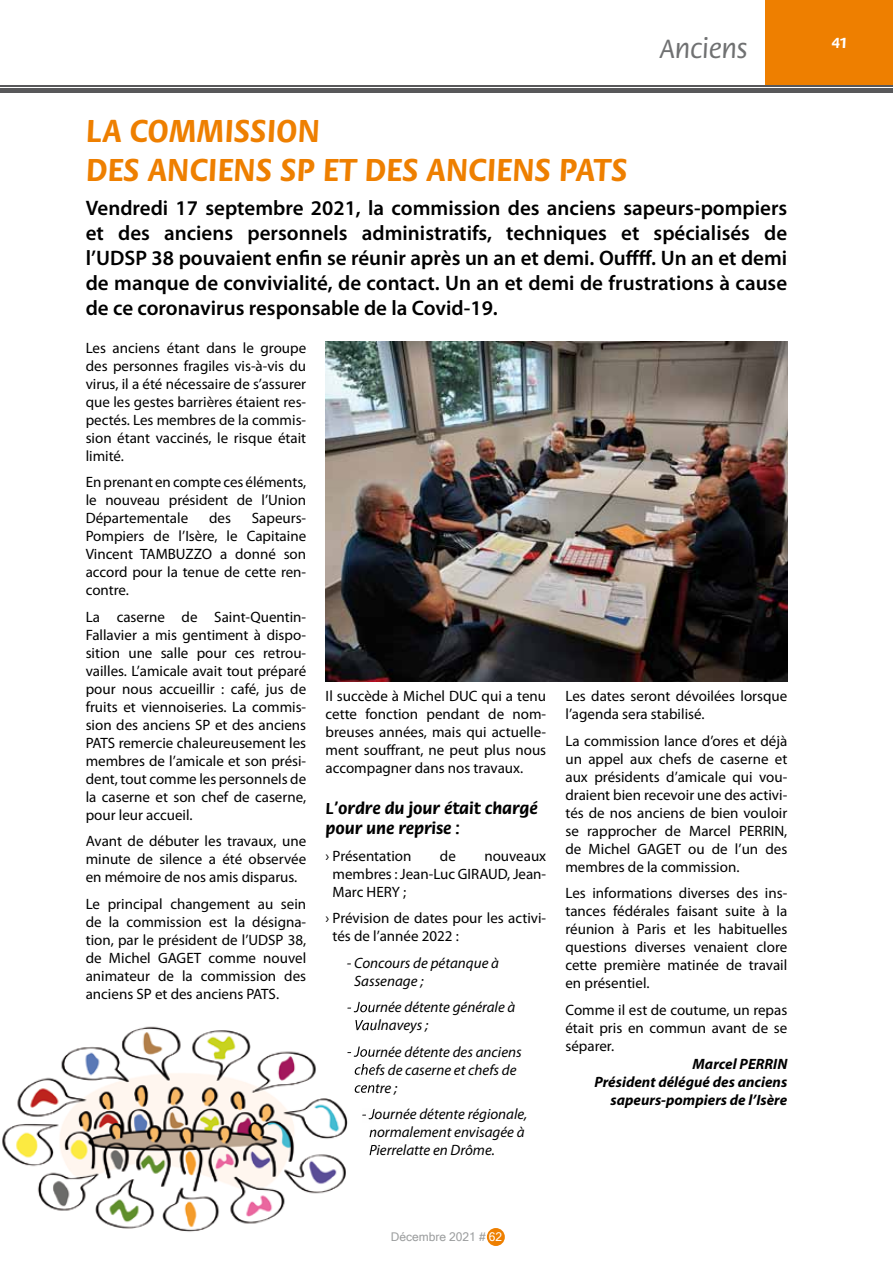
<style>
.page{position:relative;width:893px;height:1263px;background:#fff}
.page>*{position:absolute;margin:0;border:0;box-sizing:border-box;transform-origin:0 0}
.t1{font:700 33px/39.6px "Flora ITC";color:#ee7f00}
.t2{font:27px "Flora ITC";color:#707172}
.t3{font:600 21px/25.2px "Myriad Pro";color:#000;text-align:justify}
.t4{font:700 16.5px/19.8px "Flora ITC";color:#000}
.t5{font:15px/18px "Myriad Pro";color:#000;text-align:justify}
.t6{font:italic 15px/18px "Myriad Pro";color:#000}
.t7{font:italic 700 15px/18px "Myriad Pro";color:#000;text-align:right}
.t8{font:700 15px "Flora ITC";color:#fff}
.t9{font:12px "Microsoft Sans Serif";color:#9c9e9f}
.s1{color:#fff}
</style>
<div class="page">
<hr style="left:0;top:85px;width:893px;height:2px;background:#58585a">
<hr style="left:0;top:89px;width:893px;height:4px;background:#58585a">
<div style="left:487px;top:1228px;width:18px;height:18px;background:#ee7f00;border-radius:50%"></div>
<hr style="left:0;top:88px;width:893px;height:2px;background:#58585a">
<img style="left:326px;top:341px;width:461px;height:340px">
<img style="left:2px;top:1026px;width:369px;height:206px">
<img style="left:347px;top:1002px;width:26px;height:11px">
<img style="left:355px;top:1020px;width:18px;height:13px">
<img style="left:347px;top:1046px;width:26px;height:11px">
<img style="left:355px;top:1064px;width:18px;height:11px">
<img style="left:355px;top:1084px;width:18px;height:10px">
<img style="left:362px;top:1108px;width:11px;height:14px">
<img style="left:369px;top:1126px;width:4px;height:14px">
<svg style="left:370px;top:1144px;width:3px;height:11px"></svg>
<svg style="left:651px;top:341px;width:107px;height:61px;background:#6c6159"></svg>
<div style="left:765px;top:0;width:128px;height:85px;background:#ee7f00"></div>
<h2 class="t2" style="left:660px;top:33px;width:89px">Anciens</h2>
<p class="t8" style="left:832px;top:34px;width:17px">41</p>
<h1 class="t1" style="left:86px;top:111px;width:543px">LA CommISSIoN<br>DES ANCIENS SP ET DES ANCIENS PATS</h1>
<p class="t3" style="left:86px;top:194px;width:703px">Vendredi 17 septembre 2021, la commission des anciens sapeurs-pompiers et des anciens personnels administratifs, techniques et spécialisés de l’UDSP 38 pouvaient enfin se réunir après un an et demi. Ouffff. Un an et demi de manque de convivialité, de contact. Un an et demi de frustrations à cause de ce coronavirus responsable de la Covid-19.</p>
<p class="t5" style="left:86px;top:338px;width:222px">Les anciens étant dans le groupe des personnes fragiles vis-à-vis du virus, il a été nécessaire de s’assurer que les gestes barrières étaient res&shy;pectés. Les membres de la commis&shy;sion étant vaccinés, le risque était limité.</p>
<p class="t5" style="left:86px;top:473px;width:222px">En prenant en compte ces éléments, le nouveau président de l’Union Départementale</p>
<p class="t5" style="left:209px;top:509px;width:23px">des</p>
<p class="t5" style="left:86px;top:509px;width:222px;text-indent:166px">Sapeurs-Pompiers de l’Isère, le Capitaine Vincent TAMBUZZO a donné son accord pour la tenue de cette ren&shy;contre.</p>
<p class="t5" style="left:86px;top:607px;width:222px">La caserne de Saint-Quentin-Fallavier a mis gentiment à dispo&shy;sition une salle pour ces retrou&shy;vailles. L’amicale avait tout préparé pour nous accueillir : café, jus de fruits et viennoiseries. La commis&shy;sion des anciens SP et des anciens PATS remercie chaleureusement les membres de l’amicale et son prési&shy;dent, tout comme les personnels de la caserne et son chef de caserne, pour leur accueil.</p>
<p class="t5" style="left:86px;top:832px;width:222px">Avant de débuter les travaux, une minute de silence a été observée en mémoire de nos amis disparus.</p>
<p class="t5" style="left:86px;top:894px;width:222px">Le principal changement au sein de la commission est la désigna&shy;tion, par le président de l’UDSP 38, de Michel GAGET comme nouvel animateur de la commission des anciens SP et des anciens PATS.</p>
<p class="t5" style="left:326px;top:687px;width:222px">Il succède à Michel DUC qui a tenu cette fonction pendant de nom&shy;breuses années, mais qui actuelle&shy;ment souffrant, ne peut plus nous accompagner dans nos travaux.</p>
<p class="t4" style="left:326px;top:799px;width:214px">L’ordre du jour était chargé pour une reprise :</p>
<p class="t5" style="left:326px;top:846px;width:87px">› Présentation</p>
<p class="t5" style="left:440px;top:846px;width:17px">de</p>
<p class="t5" style="left:565px;top:687px;width:223px">Les dates seront dévoilées lorsque l’agenda sera stabilisé.</p>
<p class="t5" style="left:565px;top:731px;width:223px">La commission lance d’ores et déjà un appel aux chefs de caserne et aux présidents d’amicale qui vou&shy;draient bien recevoir une des activi&shy;tés de nos anciens de bien vouloir se rapprocher de Marcel PERRIN, de Michel GAGET ou de l’un des membres de la commission.</p>
<p class="t5" style="left:565px;top:884px;width:223px">Les informations diverses des ins&shy;tances fédérales faisant suite à la réunion à Paris et les habituelles questions diverses venaient clore cette première matinée de travail en présentiel.</p>
<p class="t5" style="left:565px;top:1000px;width:223px">Comme il est de coutume, un repas était pris en commun avant de se séparer.</p>
<p class="t7" style="left:594px;top:1054px;width:194px">Marcel PERRIN<br>Président délégué des anciens sapeurs-pompiers de l’Isère</p>
<p class="t5" style="left:333px;top:846px;width:215px;text-indent:152px">nouveaux membres : Jean-Luc GIRAUD, Jean-Marc HERY ;</p>
<p class="t5" style="left:333px;top:909px;width:215px;text-indent:-7px">› Prévision de dates pour les activi&shy;tés de l’année 2022 :</p>
<p class="t6" style="left:354px;top:953px;width:146px;text-indent:-7px">- Concours de pétanque à<br>Sassenage ;</p>
<p class="t6" style="left:354px;top:998px;width:163px;text-indent:-7px">- Journée détente générale à<br>Vaulnaveys ;</p>
<p class="t6" style="left:354px;top:1042px;width:169px;text-indent:-7px">- Journée détente des anciens chefs de caserne et chefs de centre ;</p>
<p class="t6" style="left:369px;top:1105px;width:160px;text-indent:-7px">- Journée détente régionale, normalement envisagée à<br>Pierrelatte en Drôme.</p>
<p class="t9" style="left:391px;top:1230px;width:113px">Décembre 2021 # <span class="s1">62</span></p>
</div>
